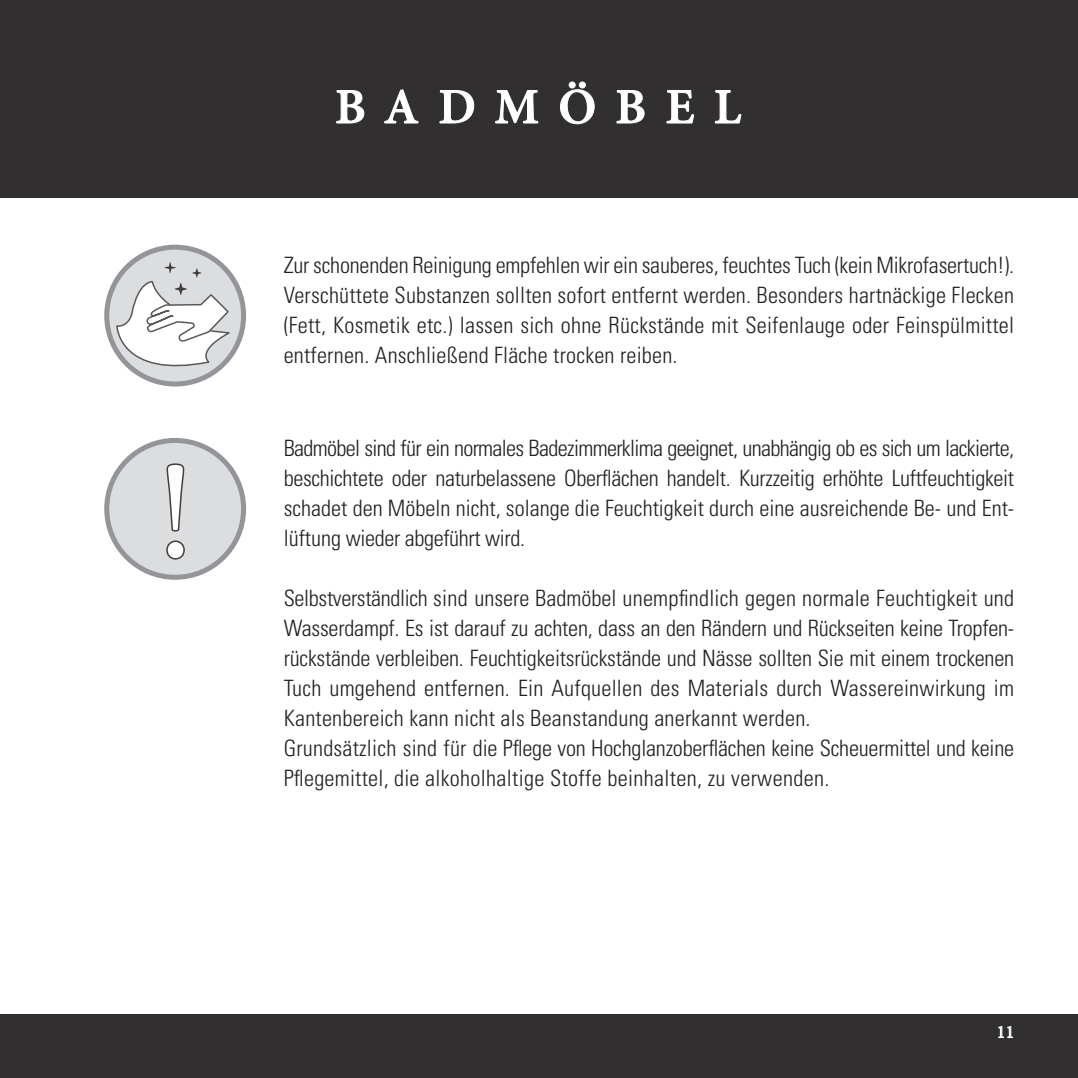
<style>
.page{position:relative;width:1078px;height:1078px;background:#fff}
.page>*{position:absolute;margin:0;border:0;box-sizing:border-box;transform-origin:0 0}
.t1{font:137.5px "Minion Pro";color:#fff}
.t2{font:600 50px "Minion Pro";letter-spacing:.385em;color:#fff}
.t3{font:300 condensed 22.5px/30px "Univers";letter-spacing:.01em;color:#231f20;text-align:justify}
.t4{font:17.5px "Minion Pro";color:#fff}
</style>
<div class="page">
<div style="left:0;top:0;width:1077px;height:198px;background:#312f30"></div>
<div style="left:0;top:1014px;width:1077px;height:63px;background:#312f30"></div>
<svg style="left:998px;top:1026px;width:15px;height:12px"></svg>
<svg style="left:336px;top:90px;width:29px;height:34px"></svg>
<svg style="left:384px;top:89px;width:35px;height:35px"></svg>
<svg style="left:439px;top:90px;width:35px;height:34px"></svg>
<svg style="left:495px;top:90px;width:43px;height:34px"></svg>
<svg style="left:560px;top:81px;width:35px;height:44px"></svg>
<svg style="left:616px;top:90px;width:29px;height:34px"></svg>
<svg style="left:666px;top:90px;width:28px;height:34px"></svg>
<svg style="left:714px;top:90px;width:28px;height:34px"></svg>
<svg style="left:107px;top:247px;width:136px;height:137px"></svg>
<div style="left:104px;top:244px;width:142px;height:142px;border:5px solid #939598;border-radius:50%"></div>
<svg style="left:115px;top:262px;width:119px;height:117px"></svg>
<div style="left:107px;top:440px;width:136px;height:137px;background:#dcdddf;border-radius:50%"></div>
<div style="left:104px;top:438px;width:142px;height:141px;border:5px solid #939598;border-radius:50%"></div>
<svg style="left:166px;top:463px;width:19px;height:97px"></svg>
<p class="t1" style="left:157px;top:420px;width:39px">!</p>
<h2 class="t2" style="left:335px;top:72px;width:407px">BADMÖBEL</h2>
<p class="t3" style="left:283px;top:250px;width:731px">Zur schonenden Reinigung empfehlen wir ein sauberes, feuchtes Tuch (kein Mikrofasertuch!).<br>Verschüttete Substanzen sollten sofort entfernt werden. Besonders hartnäckige Flecken (Fett, Kosmetik etc.) lassen sich ohne Rückstände mit Seifenlauge oder Feinspülmittel entfernen. Anschließend Fläche trocken reiben.</p>
<p class="t3" style="left:283px;top:433px;width:731px">Badmöbel sind für ein normales Badezimmerklima geeignet, unabhängig ob es sich um lackierte, beschichtete oder naturbelassene Oberflächen handelt. Kurzzeitig erhöhte Luftfeuchtigkeit schadet den Möbeln nicht, solange die Feuchtigkeit durch eine ausreichende Be- und Ent&shy;lüftung wieder abgeführt wird.</p>
<p class="t3" style="left:283px;top:583px;width:731px">Selbstverständlich sind unsere Badmöbel unempfindlich gegen normale Feuchtigkeit und Wasserdampf. Es ist darauf zu achten, dass an den Rändern und Rückseiten keine Tropfen&shy;rückstände verbleiben. Feuchtigkeitsrückstände und Nässe sollten Sie mit einem trockenen Tuch umgehend entfernen. Ein Aufquellen des Materials durch Wassereinwirkung im Kantenbereich kann nicht als Beanstandung anerkannt werden.</p>
<p class="t3" style="left:283px;top:733px;width:731px">Grundsätzlich sind für die Pflege von Hochglanzoberflächen keine Scheuermittel und keine<br>Pflegemittel, die alkoholhaltige Stoffe beinhalten, zu verwenden.</p>
<p class="t4" style="left:996px;top:1019px;width:19px">11</p>
</div>
